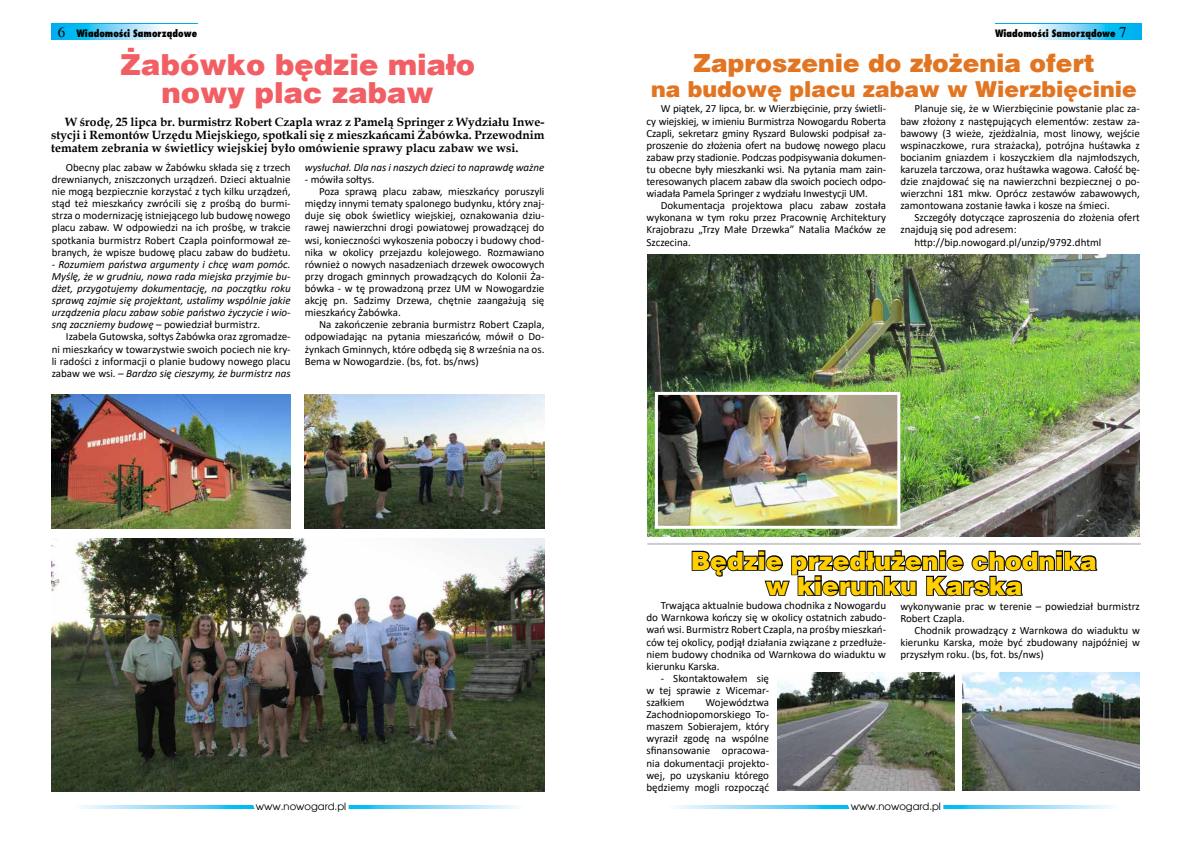
<style>
.page{position:relative;width:1191px;height:842px;background:#fff}
.page>*{position:absolute;margin:0;border:0;box-sizing:border-box;transform-origin:0 0}
.t1{font:900 29px/28px "Switzerland";color:#f15f64;text-align:center}
.t2{font:900 25px/25px "Switzerland";color:#ffcf01;text-align:center}
.t3{font:900 25px "Switzerland";color:#e27522}
.t4{font:900 22px "Switzerland";color:#e27522}
.t5{font:15px "Times";color:#000}
.t6{font:700 12px/13.2px "Book Antiqua";color:#000;text-align:justify}
.t7{font:11px/12.1px "Calibri";color:#000;text-align:justify}
.t8{font:italic 11px/12.1px "Calibri";color:#000;text-align:justify}
.t9{font:800 10px "Fujiyama";color:#000}
.t10{font:10px "Avalon";color:#000}
.s1{font-style:normal}
.s2{font-style:italic}
</style>
<div class="page">
<svg style="left:51px;top:23px;width:146px;height:17px"></svg>
<svg style="left:53px;top:25px;width:144px;height:15px"></svg>
<svg style="left:995px;top:23px;width:147px;height:17px"></svg>
<svg style="left:995px;top:25px;width:145px;height:15px"></svg>
<svg style="left:352px;top:805px;width:166px;height:3px"></svg>
<svg style="left:80px;top:805px;width:167px;height:3px"></svg>
<svg style="left:247px;top:805px;width:105px;height:4px"></svg>
<svg style="left:946px;top:805px;width:166px;height:3px"></svg>
<svg style="left:675px;top:805px;width:167px;height:3px"></svg>
<svg style="left:842px;top:805px;width:104px;height:4px"></svg>
<svg style="left:691px;top:550px;width:407px;height:47px"></svg>
<img style="left:52px;top:539px;width:492px;height:253px">
<img style="left:51px;top:394px;width:240px;height:135px">
<img style="left:305px;top:394px;width:239px;height:135px">
<img style="left:647px;top:254px;width:493px;height:283px">
<img style="left:659px;top:396px;width:237px;height:129px">
<div style="left:655px;top:392px;width:245px;height:137px;border:3px solid #fff"></div>
<img style="left:962px;top:673px;width:178px;height:118px">
<img style="left:777px;top:673px;width:177px;height:118px">
<hr style="left:647px;top:543px;width:493px;height:2px;background:#cbcdce">
<h3 class="t5" style="left:58px;top:24px;width:9px">6</h3>
<h3 class="t5" style="left:1119px;top:24px;width:9px">7</h3>
<p class="t9" style="left:76px;top:27px;width:122px">Wiadomości Samorządowe</p>
<p class="t9" style="left:995px;top:27px;width:122px">Wiadomości Samorządowe</p>
<h1 class="t1" style="left:120px;top:52px;width:356px">Żabówko będzie miało nowy plac zabaw</h1>
<h2 class="t3" style="left:693px;top:48px;width:403px">Zaproszenie do złożenia ofert</h2>
<h3 class="t4" style="left:651px;top:76px;width:487px">na budowę placu zabaw w Wierzbięcinie</h3>
<p class="t7" style="left:646px;top:102px;width:241px;text-indent:14px">W piątek, 27 lipca, br. w Wierzbięcinie, przy świetli&shy;cy wiejskiej, w imieniu Burmistrza Nowogardu Roberta Czapli, sekretarz gminy Ryszard Bulowski podpisał za&shy;proszenie do złożenia ofert na budowę nowego placu zabaw przy stadionie. Podczas podpisywania dokumen&shy;tu obecne były mieszkanki wsi. Na pytania mam zain&shy;teresowanych placem zabaw dla swoich pociech odpo&shy;wiadała Pamela Springer z wydziału Inwestycji UM.</p>
<p class="t7" style="left:646px;top:199px;width:241px;text-indent:14px">Dokumentacja projektowa placu zabaw została wykonana w tym roku przez Pracownię Architektury Krajobrazu „Trzy Małe Drzewka” Natalia Maćków ze Szczecina.</p>
<p class="t7" style="left:900px;top:102px;width:241px;text-indent:14px">Planuje się, że w Wierzbięcinie powstanie plac za&shy;baw złożony z następujących elementów: zestaw za&shy;bawowy (3 wieże, zjeżdżalnia, most linowy, wejście wspinaczkowe, rura strażacka), potrójna huśtawka z bocianim gniazdem i koszyczkiem dla najmłodszych, karuzela tarczowa, oraz huśtawka wagowa. Całość bę&shy;dzie znajdować się na nawierzchni bezpiecznej o po&shy;wierzchni 181 mkw. Oprócz zestawów zabawowych, zamontowana zostanie ławka i kosze na śmieci.</p>
<p class="t7" style="left:914px;top:211px;width:227px">Szczegóły dotyczące zaproszenia do złożenia ofert</p>
<p class="t7" style="left:900px;top:223px;width:118px">znajdują się pod adresem:</p>
<p class="t7" style="left:914px;top:236px;width:188px">http://bip.nowogard.pl/unzip/9792.dhtml</p>
<p class="t6" style="left:51px;top:115px;width:495px;text-indent:14px">W środę, 25 lipca br. burmistrz Robert Czapla wraz z Pamelą Springer z Wydziału Inwe&shy;stycji i Remontów Urzędu Miejskiego, spotkali się z mieszkańcami Żabówka. Przewodnim tematem zebrania w świetlicy wiejskiej było omówienie sprawy placu zabaw we wsi.</p>
<p class="t8" style="left:305px;top:161px;width:241px">wysłuchał. Dla nas i naszych dzieci to naprawdę ważne</p>
<p class="t7" style="left:305px;top:173px;width:71px">- mówiła sołtys.</p>
<p class="t7" style="left:319px;top:185px;width:227px">Poza sprawą placu zabaw, mieszkańcy poruszyli</p>
<p class="t7" style="left:305px;top:197px;width:241px">między innymi tematy spalonego budynku, który znaj-</p>
<p class="t7" style="left:305px;top:209px;width:241px">duje się obok świetlicy wiejskiej, oznakowania dziu-</p>
<p class="t7" style="left:305px;top:221px;width:241px">rawej nawierzchni drogi powiatowej prowadzącej do</p>
<p class="t7" style="left:305px;top:234px;width:241px">wsi, konieczności wykoszenia poboczy i budowy chod-</p>
<p class="t7" style="left:305px;top:246px;width:241px">nika w okolicy przejazdu kolejowego. Rozmawiano</p>
<p class="t7" style="left:305px;top:258px;width:241px">również o nowych nasadzeniach drzewek owocowych</p>
<p class="t7" style="left:305px;top:270px;width:241px">przy drogach gminnych prowadzących do Kolonii Ża-</p>
<p class="t7" style="left:305px;top:282px;width:241px">bówka - w tę prowadzoną przez UM w Nowogardzie</p>
<p class="t7" style="left:305px;top:294px;width:241px">akcję pn. Sadzimy Drzewa, chętnie zaangażują się</p>
<p class="t7" style="left:305px;top:306px;width:97px">mieszkańcy Żabówka.</p>
<p class="t7" style="left:319px;top:318px;width:227px">Na zakończenie zebrania burmistrz Robert Czapla,</p>
<p class="t7" style="left:305px;top:330px;width:241px">odpowiadając na pytania mieszańców, mówił o Do-</p>
<p class="t7" style="left:305px;top:342px;width:241px">żynkach Gminnych, które odbędą się 8 września na os.</p>
<p class="t7" style="left:305px;top:355px;width:175px">Bema w Nowogardzie. (bs, fot. bs/nws)</p>
<p class="t7" style="left:52px;top:161px;width:240px;text-indent:14px">Obecny plac zabaw w Żabówku składa się z trzech drewnianych, zniszczonych urządzeń. Dzieci aktualnie nie mogą bezpiecznie korzystać z tych kilku urządzeń, stąd też mieszkańcy zwrócili się z prośbą do burmi&shy;strza o modernizację istniejącego lub budowę nowego placu zabaw. W odpowiedzi na ich prośbę, w trakcie spotkania burmistrz Robert Czapla poinformował ze&shy;branych, że wpisze budowę placu zabaw do budżetu.</p>
<p class="t8" style="left:52px;top:258px;width:240px">- Rozumiem państwa argumenty i chcę wam pomóc.<br>Myślę, że w grudniu, nowa rada miejska przyjmie bu&shy;dżet, przygotujemy dokumentację, na początku roku sprawą zajmie się projektant, ustalimy wspólnie jakie urządzenia placu zabaw sobie państwo życzycie i wio&shy;sną zaczniemy budowę <span class="s1">– powiedział burmistrz.</span></p>
<p class="t7" style="left:52px;top:330px;width:240px;text-indent:14px">Izabela Gutowska, sołtys Żabówka oraz zgromadze&shy;ni mieszkańcy w towarzystwie swoich pociech nie kry&shy;li radości z informacji o planie budowy nowego placu zabaw we wsi. <span class="s2">– Bardzo się cieszymy, że burmistrz nas</span></p>
<h2 class="t2" style="left:691px;top:549px;width:407px">Będzie przedłużenie chodnika w kierunku Karska</h2>
<p class="t7" style="left:646px;top:599px;width:241px;text-indent:14px">Trwająca aktualnie budowa chodnika z Nowogardu do Warnkowa kończy się w okolicy ostatnich zabudo&shy;wań wsi. Burmistrz Robert Czapla, na prośby mieszkań&shy;ców tej okolicy, podjął działania związane z przedłuże&shy;niem budowy chodnika od Warnkowa do wiaduktu w kierunku Karska.</p>
<p class="t7" style="left:646px;top:672px;width:124px;text-indent:14px">- Skontaktowałem się w tej sprawie z Wicemar&shy;szałkiem</p>
<p class="t7" style="left:646px;top:696px;width:124px;text-indent:59px">Województwa Zachodniopomorskiego To&shy;maszem Sobierajem, który wyraził zgodę na wspólne sfinansowanie opracowa&shy;nia dokumentacji projekto&shy;wej, po uzyskaniu którego będziemy mogli rozpocząć</p>
<p class="t7" style="left:900px;top:600px;width:241px">wykonywanie prac w terenie – powiedział burmistrz<br>Robert Czapla.</p>
<p class="t7" style="left:900px;top:624px;width:241px;text-indent:14px">Chodnik prowadzący z Warnkowa do wiaduktu w kierunku Karska, może być zbudowany najpóźniej w przyszłym roku. (bs, fot. bs/nws)</p>
<p class="t10" style="left:256px;top:800px;width:92px">www.nowogard.pl</p>
<p class="t10" style="left:850px;top:800px;width:92px">www.nowogard.pl</p>
</div>
